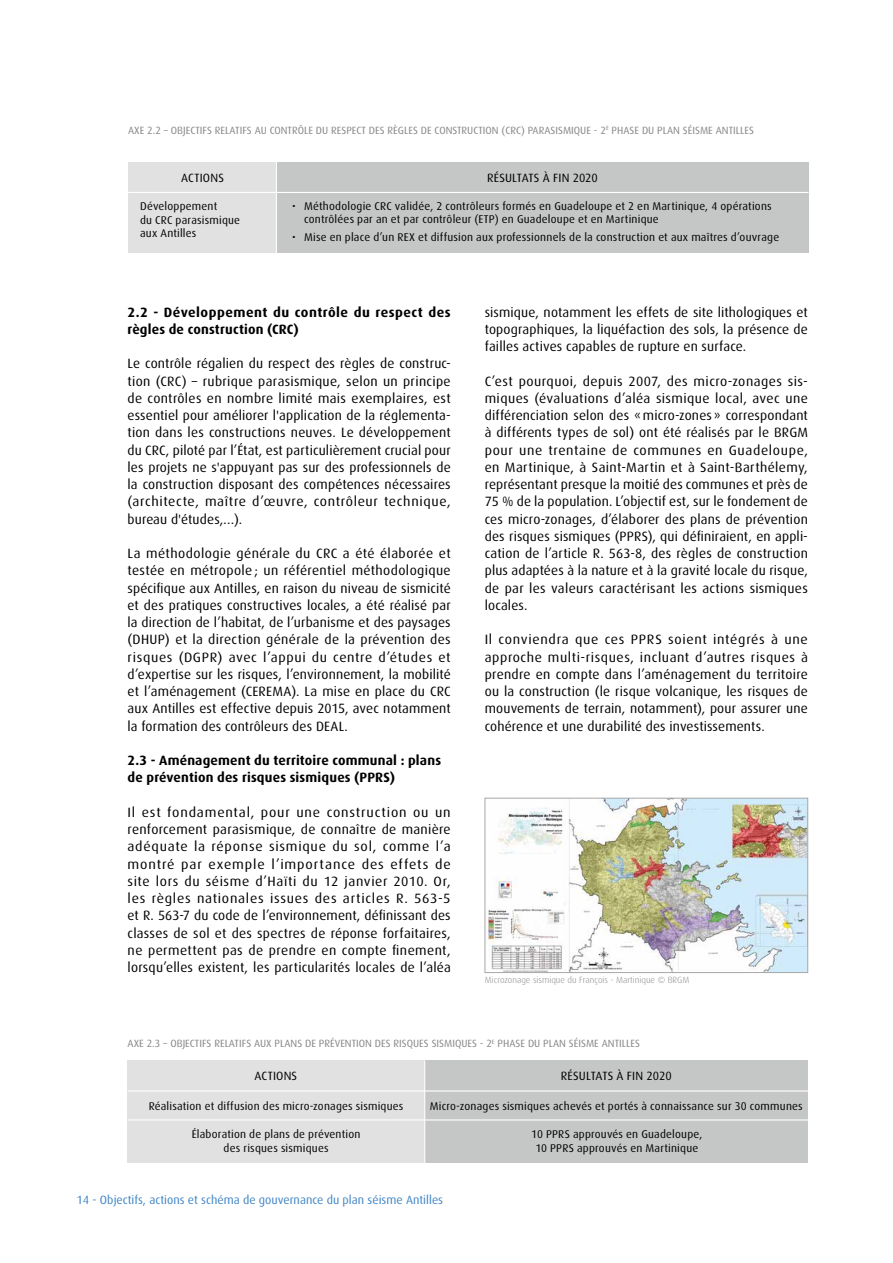
<style>
.page{position:relative;width:893px;height:1263px;background:#fff}
.page>*{position:absolute;margin:0;border:0;box-sizing:border-box;transform-origin:0 0}
.t1{font:13.5px/17.2px "Dax";letter-spacing:.015em;color:#000;text-align:justify}
.t2{font:13.5px/17.2px "Dax";letter-spacing:.015em;color:#000;text-align:justify;scale:1.04 1}
.t3{font:700 13.5px/17.2px "Dax";letter-spacing:.015em;color:#000}
.t4{font:12px "Dax";color:#3e84c5}
.t5{font:12px "Dax";letter-spacing:.015em;color:#000}
.t6{font:11.25px/13.5px "Dax";letter-spacing:.02em;color:#000}
.t7{font:10.5px "Dax";color:#868786}
.t8{font:300 9px "Dax";color:#868786}
</style>
<div class="page">
<div style="left:128px;top:162px;width:148px;height:90px;background:#e1e1e1"></div>
<div style="left:276px;top:162px;width:532px;height:90px;background:#c5c6c6"></div>
<hr style="left:128px;top:192px;width:680px;height:1px;background:#fff">
<hr style="left:276px;top:162px;width:1px;height:107px;background:#fff">
<img style="left:487px;top:800px;width:319px;height:171px">
<div style="left:485px;top:798px;width:323px;height:175px;border:1px solid #a7a7a8"></div>
<div style="left:128px;top:1060px;width:297px;height:103px;background:#e1e1e1"></div>
<div style="left:425px;top:1060px;width:383px;height:103px;background:#c5c6c6"></div>
<hr style="left:128px;top:1090px;width:680px;height:1px;background:#fff">
<hr style="left:128px;top:1119px;width:680px;height:1px;background:#fff">
<hr style="left:424px;top:1060px;width:1px;height:106px;background:#fff">
<p class="t7" style="left:128px;top:125px;width:627px">AXE 2.2 – OBJECTIFS RELATIFS AU CONTRÔLE DU RESPECT DES RÈGLES DE CONSTRUCTION (CRC) PARASISMIQUE - 2<sup>E</sup> PHASE DU PLAN SÉISME ANTILLES</p>
<p class="t5" style="left:181px;top:171px;width:44px">ACTIONS</p>
<p class="t5" style="left:487px;top:171px;width:112px">RÉSULTATS À FIN 2020</p>
<p class="t6" style="left:304px;top:199px;width:469px;text-indent:-12px">• Méthodologie CRC validée, 2 contrôleurs formés en Guadeloupe et 2 en Martinique, 4 opérations contrôlées par an et par contrôleur (ETP) en Guadeloupe et en Martinique</p>
<p class="t6" style="left:292px;top:231px;width:488px">• Mise en place d’un REX et diffusion aux professionnels de la construction et aux maîtres d’ouvrage</p>
<p class="t6" style="left:140px;top:200px;width:102px">Développement<br>du CRC parasismique aux Antilles</p>
<p class="t3" style="left:128px;top:303px;width:325px">2.2 - Développement du contrôle du respect des règles de construction (CRC)</p>
<p class="t1" style="left:128px;top:355px;width:325px">Le contrôle régalien du respect des règles de construc&shy;tion (CRC) – rubrique parasismique, selon un principe de contrôles en nombre limité mais exemplaires, est essentiel pour améliorer l'application de la réglementa&shy;tion dans les constructions neuves. Le développement du CRC, piloté par l’État, est particulièrement crucial pour les projets ne s'appuyant pas sur des professionnels de la construction disposant des compétences nécessaires (architecte, maître d’œuvre, contrôleur technique, bureau d'études,…).</p>
<p class="t1" style="left:128px;top:545px;width:325px">La méthodologie générale du CRC a été élaborée et testée en métropole ; un référentiel méthodologique spécifique aux Antilles, en raison du niveau de sismicité et des pratiques constructives locales, a été réalisé par la direction de l’habitat, de l’urbanisme et des paysages (DHUP) et la direction générale de la prévention des risques (DGPR) avec l’appui du centre d’études et d’expertise sur les risques, l’environnement, la mobilité et l’aménagement (CEREMA). La mise en place du CRC aux Antilles est effective depuis 2015, avec notamment la formation des contrôleurs des DEAL.</p>
<p class="t3" style="left:128px;top:752px;width:315px">2.3 - Aménagement du territoire communal : plans de prévention des risques sismiques (PPRS)</p>
<p class="t2" style="left:128px;top:804px;width:312px">Il est fondamental, pour une construction ou un renforcement parasismique, de connaître de manière adéquate la réponse sismique du sol, comme l’a montré par exemple l’importance des effets de site lors du séisme d’Haïti du 12 janvier 2010. Or, les règles nationales issues des articles R. 563-5 et R. 563-7 du code de l’environnement, définissant des classes de sol et des spectres de réponse forfaitaires, ne permettent pas de prendre en compte finement, lorsqu’elles existent, les particularités locales de l’aléa</p>
<p class="t1" style="left:485px;top:303px;width:325px">sismique, notamment les effets de site lithologiques et topographiques, la liquéfaction des sols, la présence de failles actives capables de rupture en surface.</p>
<p class="t1" style="left:485px;top:372px;width:325px">C’est pourquoi, depuis 2007, des micro-zonages sis&shy;miques (évaluations d’aléa sismique local, avec une différenciation selon des «micro-zones » correspondant à différents types de sol) ont été réalisés par le BRGM pour une trentaine de communes en Guadeloupe, en Martinique, à Saint-Martin et à Saint-Barthélemy, représentant presque la moitié des communes et près de 75 % de la population. L’objectif est, sur le fondement de ces micro-zonages, d’élaborer des plans de prévention des risques sismiques (PPRS), qui définiraient, en appli&shy;cation de l’article R. 563-8, des règles de construction plus adaptées à la nature et à la gravité locale du risque, de par les valeurs caractérisant les actions sismiques locales.</p>
<p class="t2" style="left:485px;top:631px;width:312px">Il conviendra que ces PPRS soient intégrés à une approche multi-risques, incluant d’autres risques à prendre en compte dans l’aménagement du territoire ou la construction (le risque volcanique, les risques de mouvements de terrain, notamment), pour assurer une cohérence et une durabilité des investissements.</p>
<p class="t8" style="left:485px;top:974px;width:206px">Microzonage sismique du François - Martinique © BRGM</p>
<p class="t7" style="left:128px;top:1038px;width:514px">AXE 2.3 – OBJECTIFS RELATIFS AUX PLANS DE PRÉVENTION DES RISQUES SISMIQUES - 2<sup>E</sup> PHASE DU PLAN SÉISME ANTILLES</p>
<p class="t5" style="left:254px;top:1069px;width:44px">ACTIONS</p>
<p class="t5" style="left:561px;top:1069px;width:112px">RÉSULTATS À FIN 2020</p>
<p class="t6" style="left:149px;top:1100px;width:256px">Réalisation et diffusion des micro-zonages sismiques</p>
<p class="t6" style="left:192px;top:1128px;width:170px;text-align:center">Élaboration de plans de prévention des risques sismiques</p>
<p class="t6" style="left:430px;top:1100px;width:374px">Micro-zonages sismiques achevés et portés à connaissance sur 30 communes</p>
<p class="t6" style="left:531px;top:1128px;width:173px;text-align:center">10 PPRS approuvés en Guadeloupe,<br>10 PPRS approuvés en Martinique</p>
<p class="t4" style="left:77px;top:1193px;width:368px">14 - Objectifs, actions et schéma de gouvernance du plan séisme Antilles</p>
</div>
